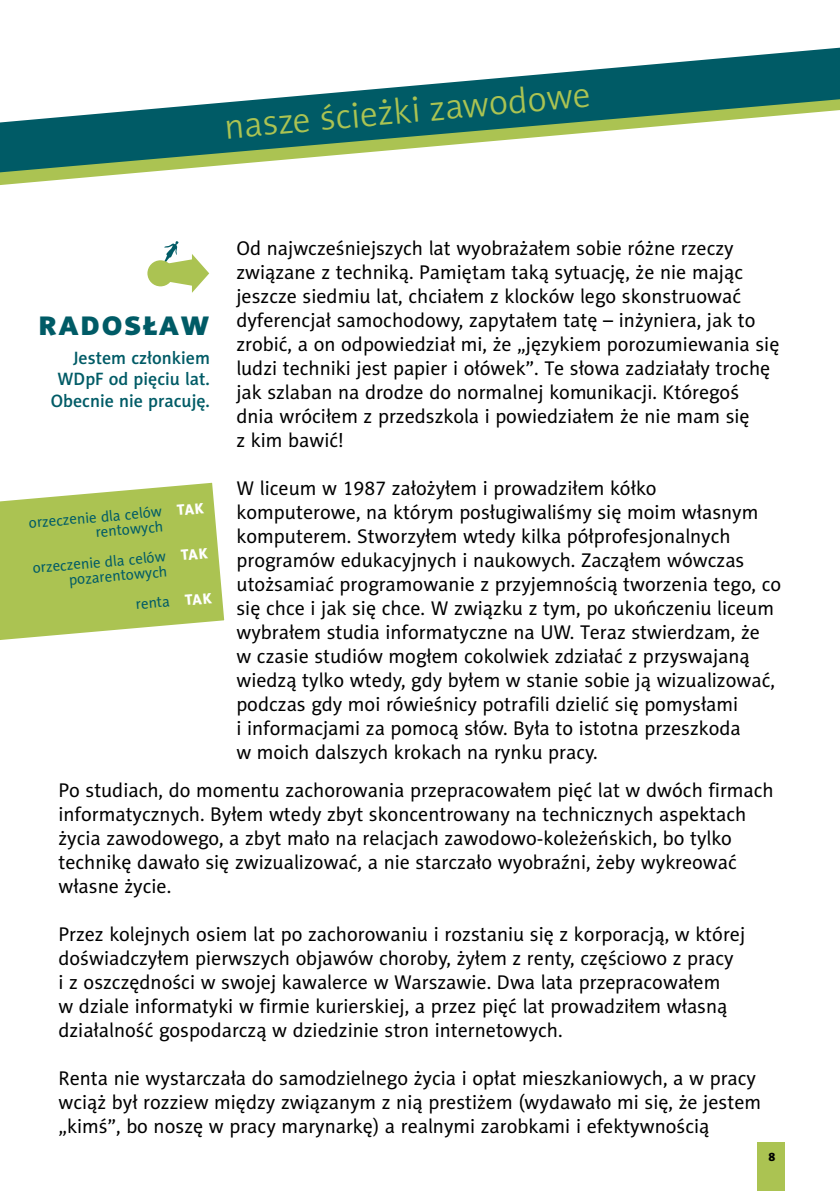
<style>
.page{position:relative;width:840px;height:1191px;background:#fff}
.page>*{position:absolute;margin:0;border:0;box-sizing:border-box;transform-origin:0 0}
.t1{font:36px "Naomi Sans EFN Light";color:#abc352}
.t2{font:36px "Naomi Sans EFN Heavy";letter-spacing:.05em;color:#005b66}
.t3{font:20px/24px "Naomi Sans EFN";color:#000}
.t4{font:18px/21.6px "Naomi Sans EFN Medium";color:#005b66;text-align:right}
.t5{font:15px/15px "Naomi Sans EFN";color:#005b66;text-align:right}
.t6{font:12px "Naomi Sans EFN Heavy";color:#000}
</style>
<div class="page">
<svg style="left:0;top:172px;width:146px;height:13px"></svg>
<div style="left:757px;top:1142px;width:27px;height:49px;background:#abc352"></div>
<svg style="left:0;top:48px;width:839px;height:124px"></svg>
<svg style="left:148px;top:241px;width:61px;height:52px"></svg>
<div style="left:147px;top:260px;width:26px;height:26px;background:#abc352;border-radius:50%"></div>
<svg style="left:0;top:482px;width:225px;height:158px"></svg>
<h1 class="t1" style="left:223px;top:106px;width:366px;rotate:-5deg">nasze ścieżki zawodowe</h1>
<h1 class="t2" style="left:38px;top:301px;width:172px">radosław</h1>
<p class="t4" style="left:51px;top:347px;width:161px">Jestem członkiem<br>WDpF od pięciu lat.<br>Obecnie nie pracuję.</p>
<p class="t5" style="left:28px;top:515px;width:135px;rotate:-5deg">orzeczenie dla celów rentowych</p>
<p class="t5" style="left:32px;top:560px;width:135px;rotate:-5deg">orzeczenie dla celów pozarentowych</p>
<p class="t5" style="left:135px;top:596px;width:36px;rotate:-5deg">renta</p>
<p class="t3" style="left:236px;top:236px;width:544px">Od najwcześniejszych lat wyobrażałem sobie różne rzeczy związane z techniką. Pamiętam taką sytuację, że nie mając jeszcze siedmiu lat, chciałem z klocków lego skonstruować dyferencjał samochodowy, zapytałem tatę – inżyniera, jak to zrobić, a on odpowiedział mi, że „językiem porozumiewania się ludzi techniki jest papier i ołówek”. Te słowa zadziałały trochę jak szlaban na drodze do normalnej komunikacji. Któregoś dnia wróciłem z przedszkola i powiedziałem że nie mam się<br>z kim bawić!</p>
<p class="t3" style="left:236px;top:476px;width:546px">W liceum w 1987 założyłem i prowadziłem kółko komputerowe, na którym posługiwaliśmy się moim własnym komputerem. Stworzyłem wtedy kilka półprofesjonalnych programów edukacyjnych i naukowych. Zacząłem wówczas utożsamiać programowanie z przyjemnością tworzenia tego, co się chce i jak się chce. W związku z tym, po ukończeniu liceum wybrałem studia informatyczne na UW. Teraz stwierdzam, że<br>w czasie studiów mogłem cokolwiek zdziałać z przyswajaną wiedzą tylko wtedy, gdy byłem w stanie sobie ją wizualizować, podczas gdy moi rówieśnicy potrafili dzielić się pomysłami<br>i informacjami za pomocą słów. Była to istotna przeszkoda<br>w moich dalszych krokach na rynku pracy.</p>
<p class="t3" style="left:58px;top:777px;width:716px">Po studiach, do momentu zachorowania przepracowałem pięć lat w dwóch firmach informatycznych. Byłem wtedy zbyt skoncentrowany na technicznych aspektach życia zawodowego, a zbyt mało na relacjach zawodowo-koleżeńskich, bo tylko technikę dawało się zwizualizować, a nie starczało wyobraźni, żeby wykreować własne życie.</p>
<p class="t3" style="left:58px;top:921px;width:688px">Przez kolejnych osiem lat po zachorowaniu i rozstaniu się z korporacją, w której doświadczyłem pierwszych objawów choroby, żyłem z renty, częściowo z pracy<br>i z oszczędności w swojej kawalerce w Warszawie. Dwa lata przepracowałem<br>w dziale informatyki w firmie kurierskiej, a przez pięć lat prowadziłem własną działalność gospodarczą w dziedzinie stron internetowych.</p>
<p class="t3" style="left:58px;top:1065px;width:703px">Renta nie wystarczała do samodzielnego życia i opłat mieszkaniowych, a w pracy wciąż był rozziew między związanym z nią prestiżem (wydawało mi się, że jestem „kimś”, bo noszę w pracy marynarkę) a realnymi zarobkami i efektywnością</p>
<p class="t6" style="left:768px;top:1149px;width:8px">8</p>
</div>
